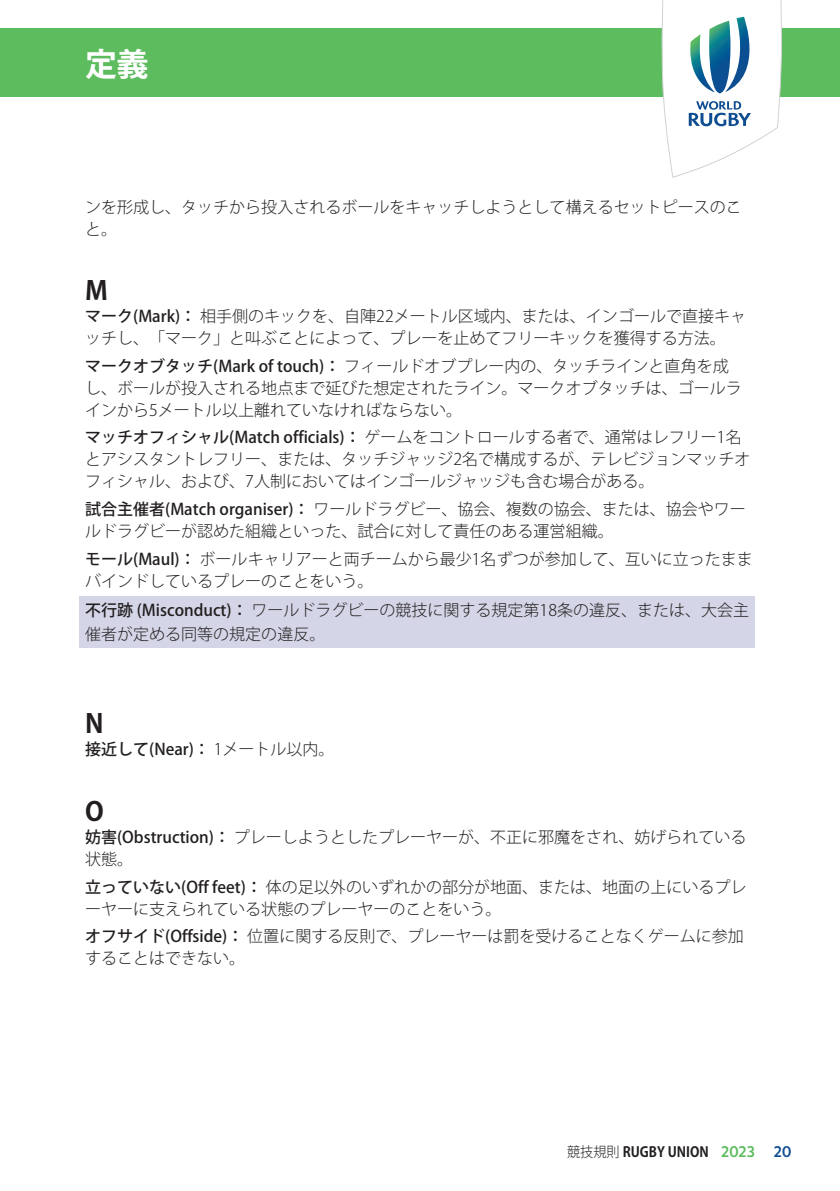
<style>
.page{position:relative;width:840px;height:1191px;background:#fff}
.page>*{position:absolute;margin:0;border:0;box-sizing:border-box;transform-origin:0 0}
.t1{font:700 32px "Koz Go Pro";color:#fff}
.t2{font:700 26px "Koz Go Pro";color:#231f20}
.t3{font:300 16px/22px "Koz Go Pro";color:#231f20}
.t4{font:500 16px "Koz Go Pro";color:#231f20}
.t5{font:700 14px "Koz Go Pro";color:#231f20;scale:.94 1}
.s1{font-weight:500}
.s2{font-weight:300}
.s3{font-family:"Webb Ellis Cup";font-size:16px;color:#5cbc5e}
.s4{font-family:"Webb Ellis Cup";font-size:16px;color:#0f4d91}
</style>
<div class="page">
<div style="left:0;top:28px;width:839px;height:68px;background:#5cbc5e"></div>
<svg style="left:661px;top:0;width:120px;height:178px"></svg>
<div style="left:79px;top:596px;width:675px;height:52px;background:#d4d6e7"></div>
<h1 class="t1" style="left:85px;top:44px;width:65px">定義</h1>
<p class="t3" style="left:85px;top:196px;width:658px">ンを形成し 、タッチから投入されるボールをキャッチしようとして構えるセットピースのこと 。</p>
<h2 class="t2" style="left:85px;top:274px;width:24px">M</h2>
<p class="t3" style="left:85px;top:305px;width:662px"><span class="s1">マーク(Mark)：</span> 相手側のキックを 、自陣22メートル区域内 、または 、インゴールで直接キャッチし 、「マーク」と叫ぶことによって 、プレーを止めてフリーキックを獲得する方法 。</p>
<p class="t3" style="left:85px;top:355px;width:658px"><span class="s1">マークオブタッチ(Mark of touch)：</span> フィールドオブプレー内の 、タッチラインと直角を成し 、ボールが投入される地点まで延びた想定されたライン 。マークオブタッチは 、ゴールラインから5メートル以上離れていなければならない 。</p>
<p class="t3" style="left:85px;top:426px;width:666px"><span class="s1">マッチオフィシャル(Match officials)：</span> ゲームをコントロールする者で 、通常はレフリー1名とアシスタントレフリー 、または 、タッチジャッジ2名で構成するが 、テレビジョンマッチオフィシャル 、および 、7人制においてはインゴールジャッジも含む場合がある 。</p>
<p class="t3" style="left:85px;top:498px;width:662px"><span class="s1">試合主催者(Match organiser)：</span> ワールドラグビー 、協会 、複数の協会 、または 、協会やワールドラグビーが認めた組織といった 、試合に対して責任のある運営組織 。</p>
<p class="t3" style="left:85px;top:548px;width:669px"><span class="s1">モール(Maul)：</span> ボールキャリアーと両チームから最少1名ずつが参加して 、互いに立ったままバインドしているプレーのことをいう 。</p>
<p class="t3" style="left:85px;top:598px;width:665px;line-height:24px"><span class="s1">不行跡 (Misconduct)：</span> ワールドラグビーの競技に関する規定第18条の違反、または、大会主催者が定める同等の規定の違反。</p>
<h2 class="t2" style="left:85px;top:707px;width:20px">N</h2>
<p class="t4" style="left:85px;top:739px;width:251px">接近して(Near)： <span class="s2">1メートル以内 。</span></p>
<h2 class="t2" style="left:85px;top:794px;width:20px">O</h2>
<p class="t3" style="left:85px;top:826px;width:662px"><span class="s1">妨害(Obstruction)：</span> プレーしようとしたプレーヤーが 、不正に邪魔をされ 、妨げられている状態 。</p>
<p class="t3" style="left:85px;top:875px;width:662px"><span class="s1">立っていない(Off feet)：</span> 体の足以外のいずれかの部分が地面 、または 、地面の上にいるプレーヤーに支えられている状態のプレーヤーのことをいう 。</p>
<p class="t3" style="left:85px;top:925px;width:659px"><span class="s1">オフサイド(Offside)：</span> 位置に関する反則で 、プレーヤーは罰を受けることなくゲームに参加することはできない 。</p>
<p class="t5" style="left:567px;top:1143px;width:240px"><span class="s2">競技規則</span> RUGBY UNION <span class="s3">2023</span> <span class="s4">20</span></p>
</div>
